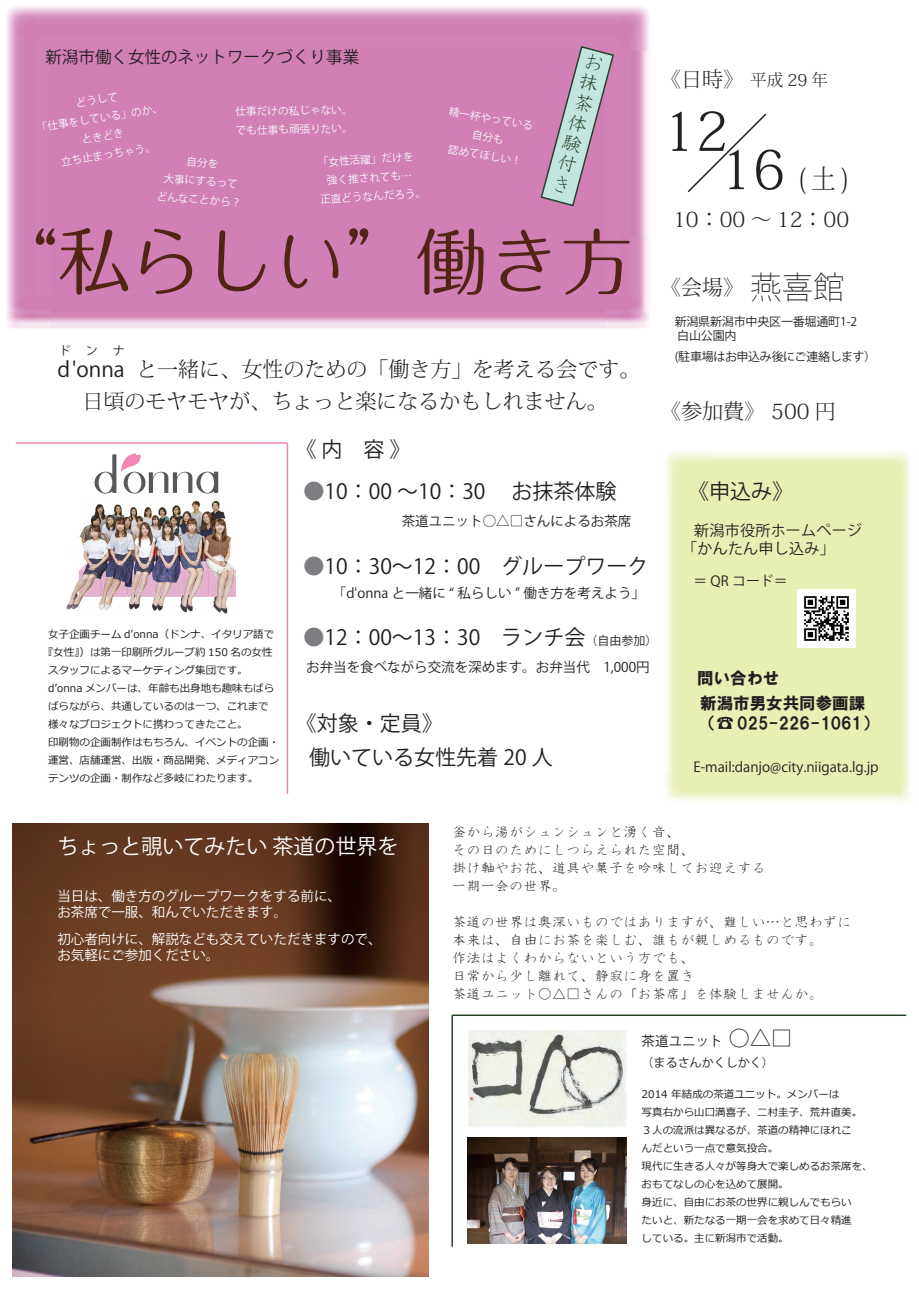
<style>
.page{position:relative;width:919px;height:1289px;background:#fff}
.page>*{position:absolute;margin:0;border:0;box-sizing:border-box;transform-origin:0 0}
.t1{font:300 54px "Koz Min Pro";color:#231f20}
.t2{font:300 27px "Koz Min Pro";color:#231f20;scale:.9 1}
.t3{font:300 21px "Koz Min Pro";color:#231f20}
.t4{font:21px "UD Reimin Pr 6 N Regular 90 ms RKSJ H";color:#231f20}
.t5{font:21px "UD Reimin Pr 6 N Medium 90 ms RKSJ H";color:#231f20}
.t6{font:300 21px "Koz Min Pr 6 N";color:#231f20}
.t7{font:21px "Maru Fo Pro Regular 90 ms RKSJ H";color:#fff}
.t8{font:21px "UD Shin Go Pr 6 N Medium 90 ms RKSJ H";color:#231f20}
.t9{font:21px/21px "HG Kyokashotai";color:#26432a;text-align:justify}
.t10{font:16.5px/24.6px "HGS Soei Kakugothic UB";color:#231f20}
.t11{font:16.5px "Reim Pr 6 N Light 90 ms RKSJ H";color:#231f20}
.t12{font:300 16.5px "Koz Min Pro";color:#231f20}
.t13{font:15px/18px "UD Reimin Pr 6 N Regular 90 ms RKSJ H";letter-spacing:.02em;color:#231f20}
.t14{font:14.25px/18px "HG Kyokashotai";color:#231f20}
.t15{font:13.8px "UD Reimin Pr 6 N Regular 90 ms RKSJ H";color:#231f20}
.t16{font:13.8px "UD Shin Go Pr 6 N Regular 90 ms RKSJ H";color:#231f20}
.t17{font:13.5px "UD Reimin Pr 6 N Regular 90 ms RKSJ H";color:#231f20}
.t18{font:13.5px/16.2px "Reim Pr 6 N Regular 90 ms RKSJ H";color:#fff}
.t19{font:13.5px "Reim Pr 6 N Regular 90 ms RKSJ H";color:#231f20}
.t20{font:12px/14.4px "UD Reimin Pr 6 N Regular 90 ms RKSJ H";letter-spacing:-.015em;color:#231f20}
.t21{font:12px "UD Reimin Pr 6 N Regular 90 ms RKSJ H";letter-spacing:-.035em;color:#231f20}
.t22{font:12px "Reim Pr 6 N Regular 90 ms RKSJ H";color:#231f20}
.t23{font:10.65px/18.6px "Maru Fo Pro Regular 90 ms RKSJ H";color:#f6f7f7;text-align:center}
.t24{font:10.5px/18px "Meiryo";color:#231f20}
.s1{font-family:"Reim Pr 6 N Regular 90 ms RKSJ H";font-weight:400}
.s2{color:#7d7e81}
.s3{font-size:16.5px}
.s4{font-family:"UD Reimin Pr 6 N Regular 90 ms RKSJ H";color:#7d7e81}
.s5{font-family:"UD Reimin Pr 6 N Regular 90 ms RKSJ H"}
.s6{font-size:12px}
.s7{font-size:21px}
.s8{font-size:54px}
.s9{font-family:"Koz Go Pro";font-weight:200;font-size:31.5px}
</style>
<div class="page">
<svg style="left:94px;top:453px;width:124px;height:40px"></svg>
<img style="left:6px;top:6px;width:643px;height:323px">
<svg style="left:36px;top:228px;width:593px;height:67px;background:#bb7099"></svg>
<hr style="left:16px;top:442px;width:271px;height:2px;background:#eb87b2">
<hr style="left:287px;top:443px;width:1px;height:351px;background:#eb87b2">
<hr style="left:451px;top:1015px;width:2px;height:231px;background:#26432a">
<hr style="left:452px;top:1014px;width:454px;height:2px;background:#26432a">
<svg style="left:539px;top:45px;width:76px;height:162px;background:#c3a4bf"></svg>
<svg style="left:687px;top:113px;width:80px;height:80px"></svg>
<img style="left:804px;top:596px;width:45px;height:45px">
<img style="left:468px;top:1030px;width:158px;height:97px">
<img style="left:467px;top:1137px;width:159px;height:105px">
<img style="left:13px;top:823px;width:415px;height:453px">
<img style="left:66px;top:500px;width:170px;height:114px">
<h3 class="t11" style="left:45px;top:48px;width:315px">新潟市働く女性のネットワークづくり事業</h3>
<p class="t23" style="left:33px;top:100px;width:129px;rotate:-9deg">どうして<br>「仕事をしている」のか、ときどき<br>立ち止まっちゃう。</p>
<p class="t23" style="left:235px;top:102px;width:118px;text-align:left;rotate:-1deg">仕事だけの私じゃない。でも仕事も頑張りたい。</p>
<p class="t23" style="left:317px;top:153px;width:97px;rotate:-3deg">「女性活躍」だけを</p>
<p class="t23" style="left:326px;top:171px;width:87px;rotate:-3deg">強く推されても…</p>
<p class="t23" style="left:319px;top:190px;width:108px;rotate:-3deg">正直どうなんだろう。</p>
<p class="t23" style="left:161px;top:150px;width:87px;rotate:5deg">自分を<br>大事にするってどんなことから？</p>
<p class="t23" style="left:450px;top:102px;width:87px;rotate:10deg">精一杯やっている自分も<br>認めてほしい！</p>
<h3 class="t9" style="left:587px;top:50px;width:12px;rotate:15deg">お抹茶体験付き</h3>
<p class="t22" style="left:59px;top:344px;width:67px">ドンナ</p>
<h3 class="t6" style="left:57px;top:357px;width:584px"><span class="s1">d'onna</span> と一緒に、女性のための「働き方」を考える会です。</h3>
<h3 class="t3" style="left:82px;top:387px;width:526px">日頃のモヤモヤが、ちょっと楽になるかもしれません。</h3>
<h3 class="t4" style="left:295px;top:437px;width:116px">《 内　容 》</h3>
<h3 class="t4" style="left:303px;top:479px;width:314px"><span class="s2">●</span>10：00 ～10：30 　お抹茶体験</h3>
<p class="t17" style="left:319px;top:513px;width:313px"><span class="s3">　　　　　</span>茶道ユニット○△□さんによるお茶席</p>
<h3 class="t4" style="left:303px;top:554px;width:346px"><span class="s2">●</span>10：30～12：00　グループワーク</h3>
<p class="t24" style="left:48px;top:625px;width:228px">女子企画チーム dʼonna（ドンナ、イタリア語で</p>
<p class="t24" style="left:43px;top:643px;width:231px">『女性』）は第一印刷所グループ約 150 名の女性</p>
<p class="t24" style="left:48px;top:661px;width:201px">スタッフによるマーケティング集団です。</p>
<p class="t24" style="left:48px;top:679px;width:228px">dʼonna メンバーは、年齢も出身地も趣味もばら</p>
<p class="t24" style="left:48px;top:697px;width:222px">ばらながら、共通しているのは一つ、これまで</p>
<p class="t24" style="left:48px;top:715px;width:201px">様々なプロジェクトに携わってきたこと。</p>
<p class="t24" style="left:48px;top:733px;width:232px">印刷物の企画制作はもちろん、イベントの企画・</p>
<p class="t24" style="left:48px;top:751px;width:232px">運営、店舗運営、出版・商品開発、メディアコン</p>
<p class="t24" style="left:48px;top:769px;width:211px">テンツの企画・制作など多岐にわたります。</p>
<p class="t17" style="left:333px;top:585px;width:313px">「d'onna と一緒に “ 私らしい ” 働き方を考えよう」</p>
<h3 class="t5" style="left:303px;top:625px;width:355px"><span class="s4">●</span>12：00～13<span class="s5">：</span>30　ランチ会<span class="s6">（自由参加）</span></h3>
<p class="t17" style="left:306px;top:660px;width:345px">お弁当を食べながら交流を深めます。お弁当代　1,000円</p>
<h3 class="t8" style="left:295px;top:711px;width:148px">《対象・定員》</h3>
<h3 class="t5" style="left:309px;top:745px;width:245px">働いている女性先着 20 人</h3>
<h3 class="t12" style="left:660px;top:68px;width:169px"><span class="s7">《日時》</span>　平成 29 年</h3>
<h1 class="t1" style="left:662px;top:93px;width:67px">12</h1>
<h2 class="t2" style="left:719px;top:160px;width:146px"><span class="s8">16</span> (土)</h2>
<h3 class="t3" style="left:673px;top:205px;width:177px">10：00 ～ 12：00</h3>
<h3 class="t3" style="left:660px;top:273px;width:186px">《会場》<span class="s9">燕喜館</span></h3>
<p class="t20" style="left:674px;top:314px;width:184px">新潟県新潟市中央区一番堀通町1-2白山公園内</p>
<p class="t21" style="left:674px;top:350px;width:203px">(駐車場はお申込み後にご連絡します）</p>
<h3 class="t3" style="left:660px;top:397px;width:177px">《参加費》 500 円</h3>
<h3 class="t8" style="left:688px;top:479px;width:106px">《申込み》</h3>
<h3 class="t13" style="left:682px;top:521px;width:181px;text-indent:12px">新潟市役所ホームページ「かんたん申し込み」</h3>
<h3 class="t16" style="left:693px;top:573px;width:96px">＝ QR コード＝</h3>
<h3 class="t10" style="left:697px;top:666px;width:170px">問い合わせ<br>新潟市男女共同参画課</h3>
<h3 class="t10" style="left:700px;top:710px;width:180px">（☎ 025-226-1061）</h3>
<h3 class="t15" style="left:693px;top:758px;width:187px">E-mail:danjo@city.niigata.lg.jp</h3>
<h3 class="t7" style="left:57px;top:834px;width:342px">ちょっと覗いてみたい 茶道の世界を</h3>
<p class="t18" style="left:57px;top:888px;width:285px">当日は、働き方のグループワークをする前に、お茶席で一服、和んでいただきます。</p>
<p class="t18" style="left:57px;top:931px;width:325px">初心者向けに、解説なども交えていただきますので、お気軽にご参加ください。</p>
<h3 class="t14" style="left:452px;top:823px;width:315px">釜から湯がシュンシュンと湧く音、<br>その日のためにしつらえられた空間、<br>掛け軸やお花、道具や菓子を吟味してお迎えする一期一会の世界。</h3>
<h3 class="t14" style="left:452px;top:913px;width:415px">茶道の世界は奥深いものではありますが、難しい…と思わずに　本来は、自由にお茶を楽しむ、誰もが親しめるものです。<br>作法はよくわからないという方でも、<br>日常から少し離れて、静寂に身を置き<br>茶道ユニット○△□さんの「お茶席」を体験しませんか。</h3>
<p class="t19" style="left:641px;top:1033px;width:152px">茶道ユニット <span class="s7">○△□</span></p>
<p class="t22" style="left:641px;top:1055px;width:133px">（まるさんかくしかく）</p>
<p class="t24" style="left:641px;top:1086px;width:232px">2014 年結成の茶道ユニット。メンバーは<br>写真右から山口満喜子、二村圭子、荒井直美。<br>３人の流派は異なるが、茶道の精神にほれこ<br>んだという一点で意気投合。<br>現代に生きる人々が等身大で楽しめるお茶席を、おもてなしの心を込めて展開。<br>身近に、自由にお茶の世界に親しんでもらい<br>たいと、新たなる一期一会を求めて日々精進<br>している。主に新潟市で活動。</p>
</div>
